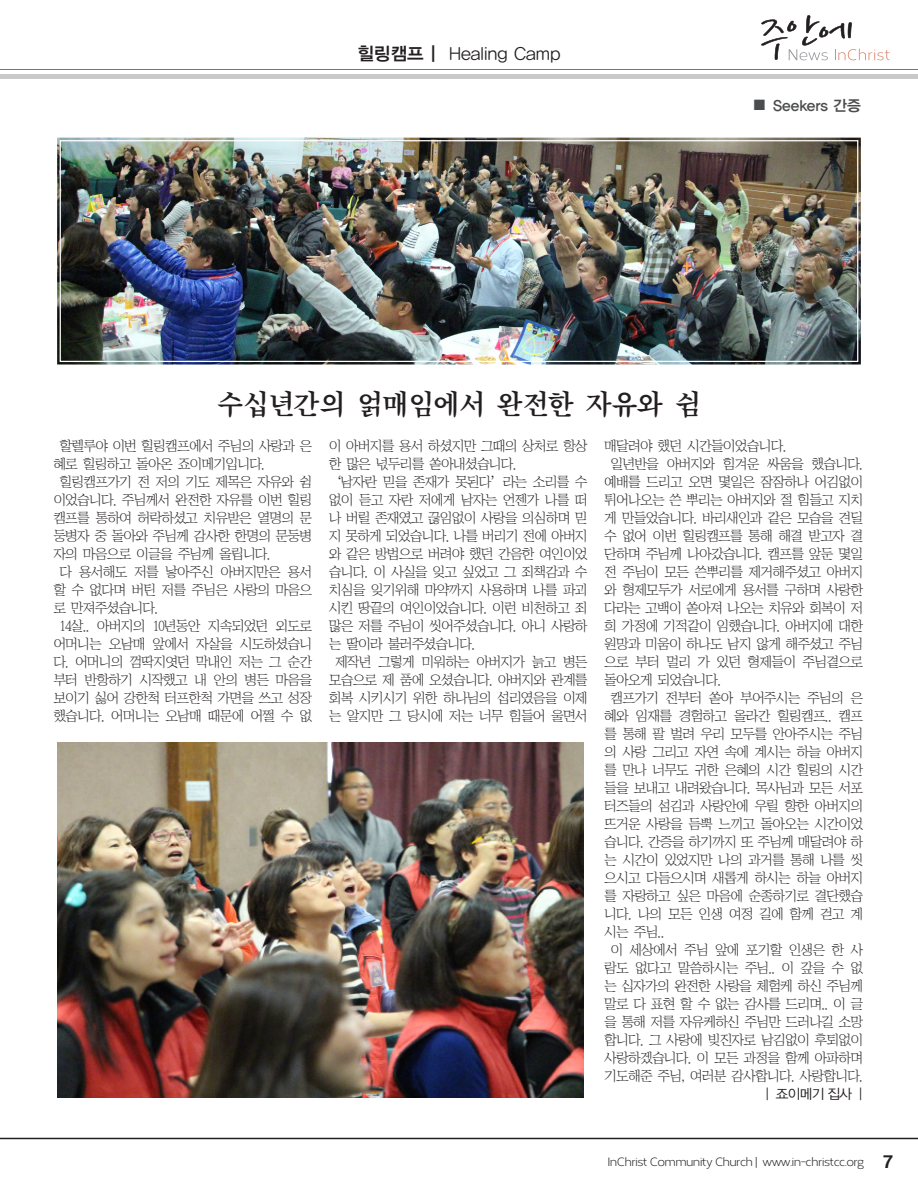
<style>
.page{position:relative;width:918px;height:1188px;background:#fff}
.page>*{position:absolute;margin:0;border:0;box-sizing:border-box;transform-origin:0 0}
.t1{font:28.5px "Jatmbv 50";letter-spacing:-.025em;color:#231f20}
.t2{font:18px "YDIYGO320";color:#231f20}
.t3{font:700 18px "Helvetica";color:#231f20}
.t4{font:15px "YDIYGO340";color:#4b4c4d}
.t5{font:13.8px "Jabmlv 50";letter-spacing:-.055em;color:#231f20}
.t6{font:13.8px "YDIYGO320";letter-spacing:-.055em;color:#231f20}
.t7{font:12px "Corbert";letter-spacing:-.05em;color:#231f20}
.s1{font-family:"YDIYGO340"}
.s2{font-size:13.5px}
</style>
<div class="page">
<hr style="left:0;top:69px;width:918px;height:1px;background:#231f20">
<svg style="left:761px;top:15px;width:129px;height:45px"></svg>
<div style="left:0;top:74px;width:918px;height:5px;background:#c9c9c9"></div>
<hr style="left:0;top:1138px;width:918px;height:1px;background:#231f20">
<img style="left:57px;top:137px;width:804px;height:228px">
<div style="left:60px;top:140px;width:798px;height:222px;border:1px solid #fff"></div>
<img style="left:57px;top:742px;width:527px;height:355px">
<h2 class="t2" style="left:358px;top:43px;width:204px"><span class="s1">힐링캠프 |</span> Healing Camp</h2>
<p class="t4" style="left:754px;top:97px;width:109px">■ Seekers 간증</p>
<h1 class="t1" style="left:217px;top:390px;width:485px">수십년간의 얽매임에서 완전한 자유와 쉼</h1>
<p class="t5" style="left:60px;top:439px;width:254px">할렐루야 이번 힐링캠프에서 주님의 사랑과 은</p>
<p class="t5" style="left:53px;top:457px;width:213px">혜로 힐링하고 돌아온 죠이메기입니다.</p>
<p class="t5" style="left:60px;top:475px;width:254px">힐링캠프가기 전 저의 기도 제목은 자유와 쉼</p>
<p class="t5" style="left:53px;top:493px;width:260px">이었습니다. 주님께서 완전한 자유를 이번 힐링</p>
<p class="t5" style="left:53px;top:511px;width:260px">캠프를 통하여 허락하셨고 치유받은 열명의 문</p>
<p class="t5" style="left:53px;top:529px;width:260px">둥병자 중 돌아와 주님께 감사한 한명의 문둥병</p>
<p class="t5" style="left:53px;top:547px;width:219px">자의 마음으로 이글을 주님께 올립니다.</p>
<p class="t5" style="left:60px;top:565px;width:254px">다 용서해도 저를 낳아주신 아버지만은 용서</p>
<p class="t5" style="left:53px;top:583px;width:260px">할 수 없다며 버틴 저를 주님은 사랑의 마음으</p>
<p class="t5" style="left:53px;top:601px;width:106px">로 만져주셨습니다.</p>
<p class="t5" style="left:60px;top:619px;width:254px">14살.. 아버지의 10년동안 지속되었던 외도로</p>
<p class="t5" style="left:53px;top:637px;width:260px">어머니는 오남매 앞에서 자살을 시도하셨습니</p>
<p class="t5" style="left:53px;top:655px;width:260px">다. 어머니의 껌딱지엿던 막내인 저는 그 순간</p>
<p class="t5" style="left:53px;top:673px;width:260px">부터 반항하기 시작했고 내 안의 병든 마음을</p>
<p class="t5" style="left:53px;top:691px;width:260px">보이기 싫어 강한척 터프한척 가면을 쓰고 성장</p>
<p class="t5" style="left:53px;top:709px;width:260px">했습니다. 어머니는 오남매 때문에 어쩔 수 없</p>
<p class="t5" style="left:329px;top:439px;width:260px">이 아버지를 용서 하셨지만 그때의 상처로 항상</p>
<p class="t5" style="left:329px;top:457px;width:189px">한 많은 넋두리를 쏟아내셨습니다.</p>
<p class="t5" style="left:335px;top:475px;width:254px">‘남자란 믿을 존재가 못된다’ 라는 소리를 수</p>
<p class="t5" style="left:329px;top:493px;width:260px">없이 듣고 자란 저에게 남자는 언젠가 나를 떠</p>
<p class="t5" style="left:329px;top:511px;width:260px">나 버릴 존재였고 끊임없이 사랑을 의심하며 믿</p>
<p class="t5" style="left:329px;top:529px;width:260px">지 못하게 되었습니다. 나를 버리기 전에 아버지</p>
<p class="t5" style="left:329px;top:547px;width:260px">와 같은 방법으로 버려야 했던 간음한 여인이었</p>
<p class="t5" style="left:329px;top:565px;width:260px">습니다. 이 사실을 잊고 싶었고 그 죄책감과 수</p>
<p class="t5" style="left:329px;top:583px;width:260px">치심을 잊기위해 마약까지 사용하며 나를 파괴</p>
<p class="t5" style="left:329px;top:601px;width:260px">시킨 땅끝의 여인이었습니다. 이런 비천하고 죄</p>
<p class="t5" style="left:329px;top:619px;width:260px">많은 저를 주님이 씻어주셨습니다. 아니 사랑하</p>
<p class="t5" style="left:329px;top:637px;width:148px">는 딸이라 불러주셨습니다.</p>
<p class="t5" style="left:335px;top:655px;width:254px">제작년 그렇게 미워하는 아버지가 늙고 병든</p>
<p class="t5" style="left:329px;top:673px;width:260px">모습으로 제 품에 오셨습니다. 아버지와 관계를</p>
<p class="t5" style="left:329px;top:691px;width:260px">회복 시키시기 위한 하나님의 섭리였음을 이제</p>
<p class="t5" style="left:329px;top:709px;width:260px">는 알지만 그 당시에 저는 너무 힘들어 울면서</p>
<p class="t5" style="left:604px;top:439px;width:184px">매달려야 했던 시간들이었습니다.</p>
<p class="t5" style="left:610px;top:457px;width:254px">일년반을 아버지와 힘겨운 싸움을 했습니다.</p>
<p class="t5" style="left:604px;top:475px;width:260px">예배를 드리고 오면 몇일은 잠잠하나 어김없이</p>
<p class="t5" style="left:604px;top:493px;width:260px">튀어나오는 쓴 뿌리는 아버지와 절 힘들고 지치</p>
<p class="t5" style="left:604px;top:511px;width:260px">게 만들었습니다. 바리새인과 같은 모습을 견딜</p>
<p class="t5" style="left:604px;top:529px;width:260px">수 없어 이번 힐링캠프를 통해 해결 받고자 결</p>
<p class="t5" style="left:604px;top:547px;width:260px">단하며 주님께 나아갔습니다. 캠프를 앞둔 몇일</p>
<p class="t5" style="left:604px;top:565px;width:260px">전 주님이 모든 쓴뿌리를 제거해주셨고 아버지</p>
<p class="t5" style="left:604px;top:583px;width:260px">와 형제모두가 서로에게 용서를 구하며 사랑한</p>
<p class="t5" style="left:604px;top:601px;width:260px">다라는 고백이 쏟아져 나오는 치유와 회복이 저</p>
<p class="t5" style="left:604px;top:619px;width:260px">희 가정에 기적같이 임했습니다. 아버지에 대한</p>
<p class="t5" style="left:604px;top:637px;width:260px">원망과 미움이 하나도 남지 않게 해주셨고 주님</p>
<p class="t5" style="left:604px;top:655px;width:260px">으로 부터 멀리 가 있던 형제들이 주님곁으로</p>
<p class="t5" style="left:604px;top:673px;width:118px">돌아오게 되었습니다.</p>
<p class="t5" style="left:610px;top:691px;width:254px">캠프가기 전부터 쏟아 부어주시는 주님의 은</p>
<p class="t5" style="left:604px;top:709px;width:260px">혜와 임재를 경험하고 올라간 힐링캠프.. 캠프</p>
<p class="t5" style="left:604px;top:727px;width:260px">를 통해 팔 벌려 우리 모두를 안아주시는 주님</p>
<p class="t5" style="left:604px;top:745px;width:260px">의 사랑 그리고 자연 속에 계시는 하늘 아버지</p>
<p class="t5" style="left:604px;top:763px;width:260px">를 만나 너무도 귀한 은혜의 시간 힐링의 시간</p>
<p class="t5" style="left:604px;top:781px;width:260px">들을 보내고 내려왔습니다. 목사님과 모든 서포</p>
<p class="t5" style="left:604px;top:799px;width:260px">터즈들의 섬김과 사랑안에 우릴 향한 아버지의</p>
<p class="t5" style="left:604px;top:817px;width:260px">뜨거운 사랑을 듬뿍 느끼고 돌아오는 시간이었</p>
<p class="t5" style="left:604px;top:835px;width:260px">습니다. 간증을 하기까지 또 주님께 매달려야 하</p>
<p class="t5" style="left:604px;top:853px;width:260px">는 시간이 있었지만 나의 과거를 통해 나를 씻</p>
<p class="t5" style="left:604px;top:871px;width:260px">으시고 다듬으시며 새롭게 하시는 하늘 아버지</p>
<p class="t5" style="left:604px;top:889px;width:260px">를 자랑하고 싶은 마음에 순종하기로 결단했습</p>
<p class="t5" style="left:604px;top:907px;width:260px">니다. 나의 모든 인생 여정 길에 함께 걷고 계</p>
<p class="t5" style="left:604px;top:925px;width:62px">시는 주님..</p>
<p class="t5" style="left:610px;top:943px;width:254px">이 세상에서 주님 앞에 포기할 인생은 한 사</p>
<p class="t5" style="left:604px;top:961px;width:260px">람도 없다고 말씀하시는 주님.. 이 갚을 수 없</p>
<p class="t5" style="left:604px;top:979px;width:260px">는 십자가의 완전한 사랑을 체험케 하신 주님께</p>
<p class="t5" style="left:604px;top:997px;width:260px">말로 다 표현 할 수 없는 감사를 드리며.. 이 글</p>
<p class="t5" style="left:604px;top:1015px;width:260px">을 통해 저를 자유케하신 주님만 드러나길 소망</p>
<p class="t5" style="left:604px;top:1033px;width:260px">합니다. 그 사랑에 빚진자로 남김없이 후퇴없이</p>
<p class="t5" style="left:604px;top:1051px;width:260px">사랑하겠습니다. 이 모든 과정을 함께 아파하며</p>
<p class="t5" style="left:604px;top:1069px;width:260px">기도해준 주님, 여러분 감사합니다. 사랑합니다.</p>
<p class="t6" style="left:765px;top:1086px;width:99px">| 죠이메기 집사 |</p>
<p class="t7" style="left:608px;top:1154px;width:258px">InChrist Community Church | www<span class="s2">.</span>in-christcc<span class="s2">.</span>org</p>
<h2 class="t3" style="left:883px;top:1147px;width:12px">7</h2>
</div>
